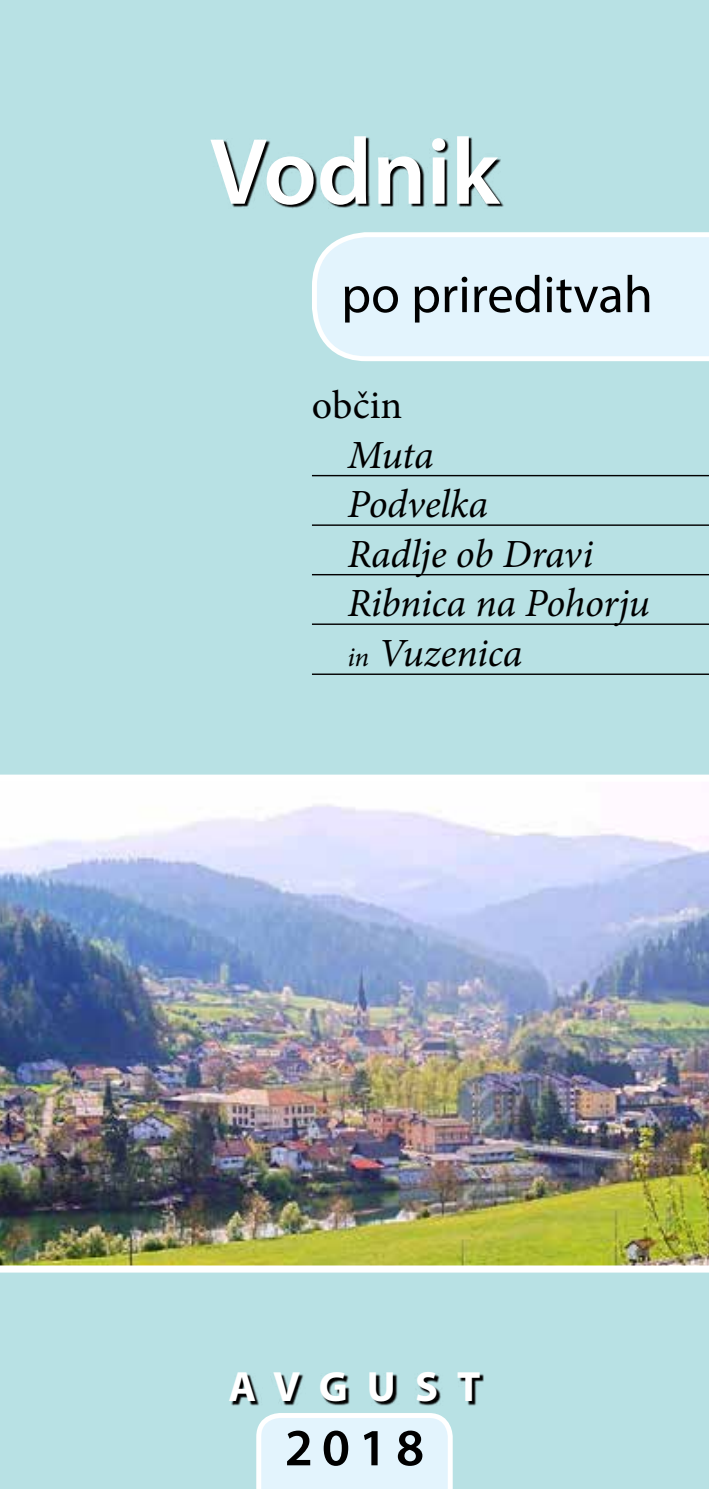
<style>
.page{position:relative;width:709px;height:1489px;background:#fff}
.page>*{position:absolute;margin:0;border:0;box-sizing:border-box;transform-origin:0 0}
.t1{font:600 95px "Myriad Pro";color:#fff}
.t2{font:52.5px "Myriad Pro";color:#000}
.t3{font:600 52.5px "Myriad Pro";color:#000}
.t4{font:700 42.5px "Myriad Pro";letter-spacing:.45em;color:#fff}
.t5{font:italic 40px/49.5px "Minion Pro";letter-spacing:-.01em;color:#000}
.t6{font:40px "Minion Pro";color:#000}
.s1{font-size:27.5px}
</style>
<div class="page">
<div style="left:0;top:0;width:709px;height:1488px;background:#b8e1e4"></div>
<svg style="left:312px;top:232px;width:397px;height:129px;background:#e4f4fc"></svg>
<svg style="left:212px;top:138px;width:292px;height:71px"></svg>
<svg style="left:256px;top:1413px;width:197px;height:75px;background:#e5f4fc"></svg>
<hr style="left:312px;top:475px;width:397px;height:1px;background:#000">
<hr style="left:312px;top:524px;width:397px;height:2px;background:#000">
<hr style="left:312px;top:574px;width:397px;height:1px;background:#000">
<hr style="left:312px;top:623px;width:397px;height:2px;background:#000">
<hr style="left:312px;top:673px;width:397px;height:2px;background:#000">
<svg style="left:231px;top:1374px;width:252px;height:31px"></svg>
<img style="left:0;top:774px;width:709px;height:498px">
<h1 class="t1" style="left:210px;top:111px;width:291px">Vodnik</h1>
<h2 class="t2" style="left:341px;top:262px;width:313px">po prireditvah</h2>
<p class="t6" style="left:312px;top:378px;width:92px">občin</p>
<p class="t5" style="left:347px;top:430px;width:304px">Muta<br>Podvelka<br>Radlje ob Dravi<br>Ribnica na Pohorju <span class="s1">in</span> Vuzenica</p>
<p class="t4" style="left:228px;top:1358px;width:253px">AVGUST</p>
<h2 class="t3" style="left:285px;top:1413px;width:141px">2018</h2>
</div>
